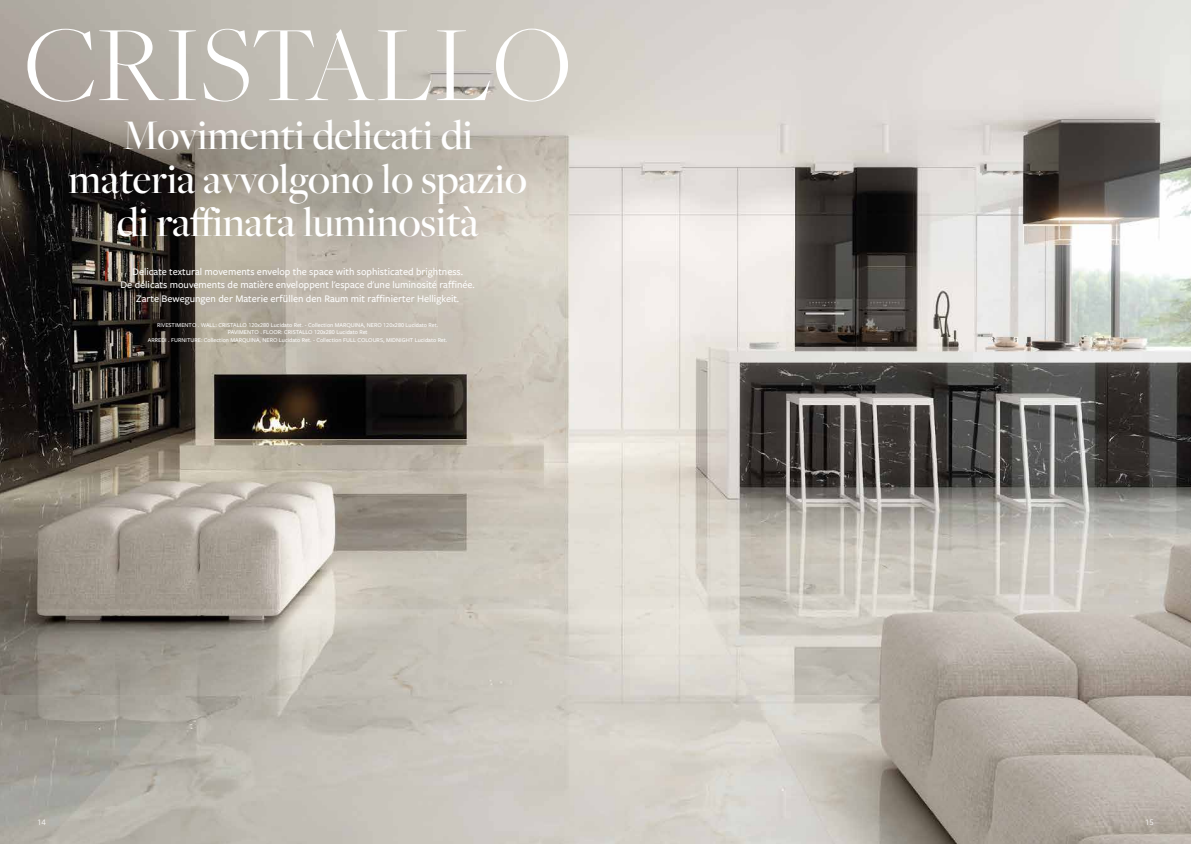
<style>
.page{position:relative;width:1191px;height:844px;background:#fff}
.page>*{position:absolute;margin:0;border:0;box-sizing:border-box;transform-origin:0 0}
.t1{font:300 111.48px "Freight Big Pro";color:#fff}
.t2{font:500 43.75px/43.8px "Freight Big Pro";color:#fff;text-align:center}
.t3{font:500 10.5px/13.1px "Freight Sans Pro";color:#fff;text-align:center}
.t4{font:8.75px "Freight Sans Pro";color:#fff}
.t5{font:500 6.12px/7.4px "Freight Sans Pro";color:#fff;text-align:center}
</style>
<div class="page">
<img style="left:0;top:0;width:1191px;height:843px">
<h1 class="t1" style="left:24px;top:-7px;width:548px">CRISTALLO</h1>
<h2 class="t2" style="left:69px;top:112px;width:460px">Movimenti delicati di materia avvolgono lo spazio di raffinata luminosità</h2>
<p class="t3" style="left:120px;top:265px;width:356px">Delicate textural movements envelop the space with sophisticated brightness.<br>De délicats mouvements de matière enveloppent l'espace d'une luminosité raffinée.<br>Zarte Bewegungen der Materie erfüllen den Raum mit raffinierter Helligkeit.</p>
<p class="t5" style="left:148px;top:321px;width:301px">RIVESTIMENTO . WALL: CRISTALLO 120x280 Lucidato Ret. - Collection MARQUINA, NERO 120x280 Lucidato Ret.<br>PAVIMENTO . FLOOR: CRISTALLO 120x280 Lucidato Ret<br>ARREDI . FURNITURE: Collection MARQUINA, NERO Lucidato Ret. - Collection FULL COLOURS, MIDNIGHT Lucidato Ret.</p>
<h3 class="t4" style="left:37px;top:816px;width:10px">14</h3>
<h3 class="t4" style="left:1145px;top:816px;width:10px">15</h3>
</div>
